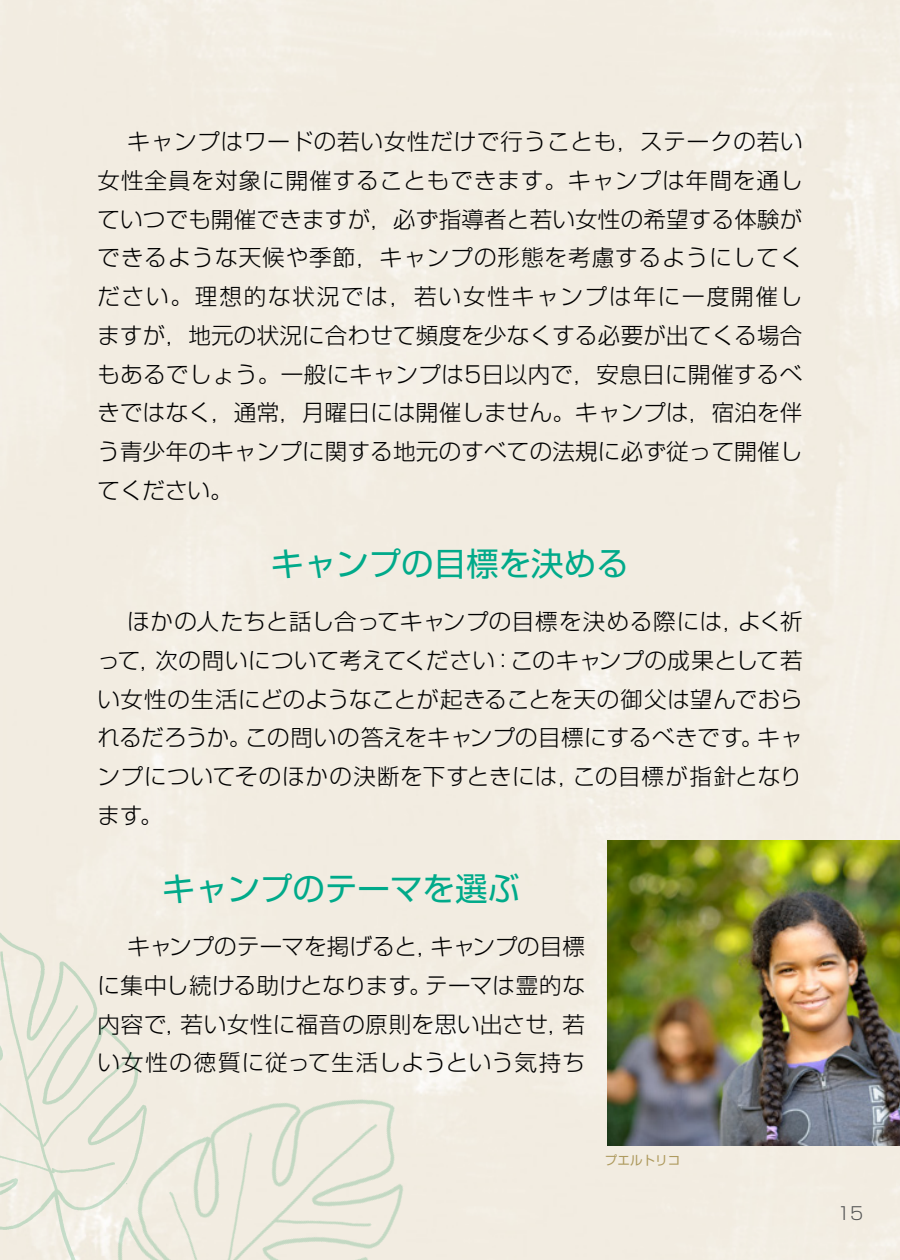
<style>
.page{position:relative;width:900px;height:1260px;background:#f2ece1}
.page>*{position:absolute;margin:0;border:0;box-sizing:border-box;transform-origin:0 0}
.t1{font:32.5px "Shin Go Pr 6 N";color:#00aa8a}
.p2{font:300 22.5px/38.8px "Shin Go Pr 6 N";letter-spacing:.01em;color:#000;text-align:justify}
.p2_first{font:300 22.5px/38.8px "Shin Go Pr 6 N";letter-spacing:.025em;color:#000;text-align:justify}
.t2{font:300 17.5px "Shin Go Pr 6 N";color:#535454}
.Label{font:12.5px "Shin Go Pr 6 N";letter-spacing:.01em;color:#ae9a5e}
</style>
<div class="page">
<img style="left:0;top:906px;width:157px;height:354px">
<img style="left:2px;top:1073px;width:463px;height:187px">
<img style="left:608px;top:840px;width:292px;height:305px">
<p class="p2" style="left:98px;top:120px;width:707px;text-indent:30px">キャンプはワードの若い女性だけで行うことも，ステークの若い女性全員を対象に開催することもできます。キャンプは年間を通していつでも開催できますが，必ず指導者と若い女性の希望する体験ができるような天候や季節，キャンプの形態を考慮するようにしてください。理想的な状況では，若い女性キャンプは年に一度開催しますが，地元の状況に合わせて頻度を少なくする必要が出てくる場合もあるでしょう。一般にキャンプは5日以内で，安息日に開催するべきではなく，通常，月曜日には開催しません。キャンプは，宿泊を伴う青少年のキャンプに関する地元のすべての法規に必ず従って開催してください。</p>
<p class="t1" style="left:271px;top:537px;width:359px">キャンプの目標を決める</p>
<p class="p2_first" style="left:98px;top:600px;width:707px;text-indent:30px">ほかの人たちと話し合ってキャンプの目標を決める際には，よく祈って，次の問いについて考えてください：このキャンプの成果として若い女性の生活にどのようなことが起きることを天の御父は望んでおられるだろうか。この問いの答えをキャンプの目標にするべきです。キャンプについてそのほかの決断を下すときには，この目標が指針となります。</p>
<p class="t1" style="left:162px;top:862px;width:359px">キャンプのテーマを選ぶ</p>
<p class="p2_first" style="left:98px;top:925px;width:489px;text-indent:30px">キャンプのテーマを掲げると，キャンプの目標に集中し続ける助けとなります。テーマは霊的な内容で，若い女性に福音の原則を思い出させ，若い女性の徳質に従って生活しようという気持ち</p>
<p class="Label" style="left:605px;top:1150px;width:77px">プエルトリコ</p>
<p class="t2" style="left:837px;top:1199px;width:28px">15</p>
</div>
